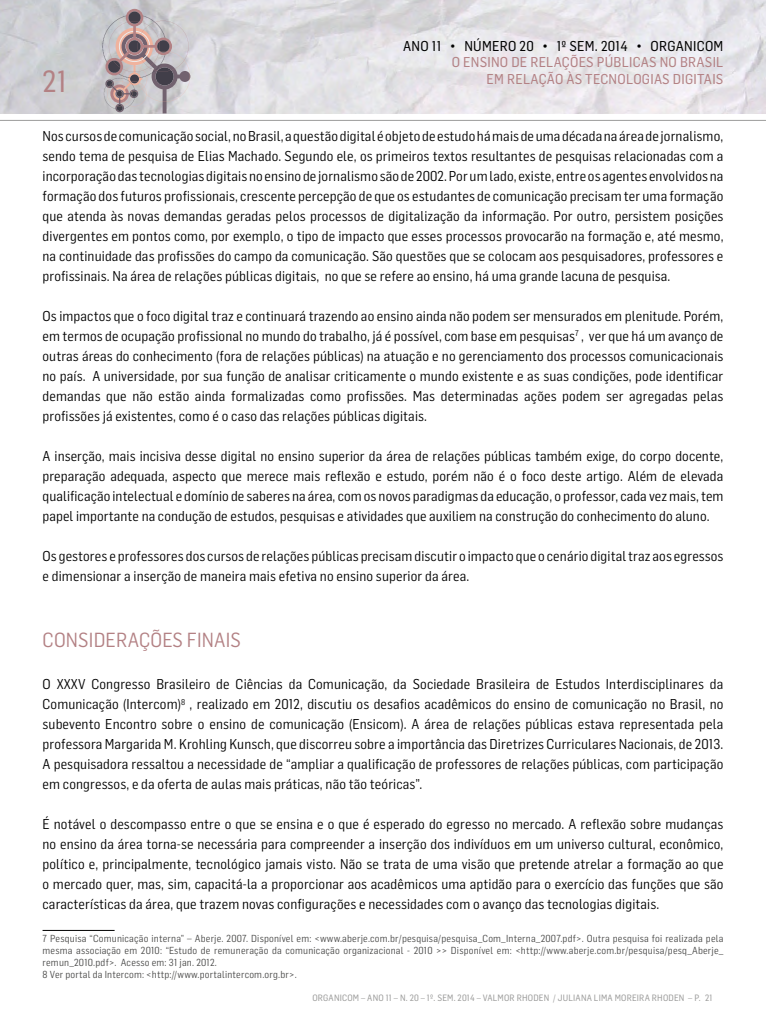
<style>
.page{position:relative;width:766px;height:1021px;background:#fff}
.page>*{position:absolute;margin:0;border:0;box-sizing:border-box;transform-origin:0 0}
.t1{font:30px "Flama Semicondensed Basic";color:#b38184}
.t2{font:20px "Flama Semicondensed";letter-spacing:.01em;color:#b38184}
.t3{font:14px/20px "Flama Semicondensed";letter-spacing:.01em;color:#000;text-align:justify}
.t4{font:14px/16.8px "Flama Semicondensed Basic";letter-spacing:.02em;color:#b38184;text-align:right}
.t5{font:14px "Flama Semicondensed Basic";letter-spacing:.02em;color:#000}
.t6{font:10px/12px "Flama Semicondensed";letter-spacing:.02em;color:#4a4a49}
.t7{font:9px "Flama Semicondensed Basic";letter-spacing:.02em;color:#9d9d9c}
</style>
<div class="page">
<img style="left:0;top:0;width:765px;height:113px">
<hr style="left:0;top:120px;width:765px;height:1px;background:#9d9d9c">
<svg style="left:102px;top:9px;width:88px;height:104px;background:#b4aaae"></svg>
<hr style="left:43px;top:929px;width:72px;height:1px;background:#000">
<p class="t5" style="left:403px;top:37px;width:321px">ANO 11 • NÚMERO 20 • 1º SEM. 2014 • ORGANICOM</p>
<p class="t4" style="left:451px;top:53px;width:273px">O ENSINO DE RELAÇÕES PÚBLICAS NO BRASIL<br>EM RELAÇÃO ÀS TECNOLOGIAS DIGITAIS</p>
<h1 class="t1" style="left:43px;top:62px;width:26px">21</h1>
<p class="t3" style="left:43px;top:125px;width:682px">Nos cursos de comunicação social, no Brasil, a questão digital é objeto de estudo há mais de uma década na área de jornalismo, sendo tema de pesquisa de Elias Machado. Segundo ele, os primeiros textos resultantes de pesquisas relacionadas com a incorporação das tecnologias digitais no ensino de jornalismo são de 2002. Por um lado, existe, entre os agentes envolvidos na formação dos futuros profissionais, crescente percepção de que os estudantes de comunicação precisam ter uma formação que atenda às novas demandas geradas pelos processos de digitalização da informação. Por outro, persistem posições divergentes em pontos como, por exemplo, o tipo de impacto que esses processos provocarão na formação e, até mesmo, na continuidade das profissões do campo da comunicação. São questões que se colocam aos pesquisadores, professores e profissinais. Na área de relações públicas digitais, no que se refere ao ensino, há uma grande lacuna de pesquisa.</p>
<p class="t3" style="left:43px;top:305px;width:682px">Os impactos que o foco digital traz e continuará trazendo ao ensino ainda não podem ser mensurados em plenitude. Porém, em termos de ocupação profissional no mundo do trabalho, já é possível, com base em pesquisas<sup>7</sup> , ver que há um avanço de outras áreas do conhecimento (fora de relações públicas) na atuação e no gerenciamento dos processos comunicacionais no país. A universidade, por sua função de analisar criticamente o mundo existente e as suas condições, pode identificar demandas que não estão ainda formalizadas como profissões. Mas determinadas ações podem ser agregadas pelas profissões já existentes, como é o caso das relações públicas digitais.</p>
<p class="t3" style="left:43px;top:445px;width:682px">A inserção, mais incisiva desse digital no ensino superior da área de relações públicas também exige, do corpo docente, preparação adequada, aspecto que merece mais reflexão e estudo, porém não é o foco deste artigo. Além de elevada qualificação intelectual e domínio de saberes na área, com os novos paradigmas da educação, o professor, cada vez mais, tem papel importante na condução de estudos, pesquisas e atividades que auxiliem na construção do conhecimento do aluno.</p>
<p class="t3" style="left:43px;top:545px;width:682px">Os gestores e professores dos cursos de relações públicas precisam discutir o impacto que o cenário digital traz aos egressos e dimensionar a inserção de maneira mais efetiva no ensino superior da área.</p>
<h2 class="t2" style="left:43px;top:627px;width:200px">CONSIDERAÇÕES FINAIS</h2>
<p class="t3" style="left:43px;top:673px;width:682px">O XXXV Congresso Brasileiro de Ciências da Comunicação, da Sociedade Brasileira de Estudos Interdisciplinares da Comunicação (Intercom)<sup>8</sup> , realizado em 2012, discutiu os desafios acadêmicos do ensino de comunicação no Brasil, no subevento Encontro sobre o ensino de comunicação (Ensicom). A área de relações públicas estava representada pela professora Margarida M. Krohling Kunsch, que discorreu sobre a importância das Diretrizes Curriculares Nacionais, de 2013.<br>A pesquisadora ressaltou a necessidade de “ampliar a qualificação de professores de relações públicas, com participação em congressos, e da oferta de aulas mais práticas, não tão teóricas”.</p>
<p class="t3" style="left:43px;top:813px;width:682px">É notável o descompasso entre o que se ensina e o que é esperado do egresso no mercado. A reflexão sobre mudanças no ensino da área torna-se necessária para compreender a inserção dos indivíduos em um universo cultural, econômico, político e, principalmente, tecnológico jamais visto. Não se trata de uma visão que pretende atrelar a formação ao que o mercado quer, mas, sim, capacitá-la a proporcionar aos acadêmicos uma aptidão para o exercício das funções que são características da área, que trazem novas configurações e necessidades com o avanço das tecnologias digitais.</p>
<p class="t6" style="left:43px;top:932px;width:682px">7 Pesquisa “Comunicação interna” – Aberje. 2007. Disponível em: &lt;www.aberje.com.br/pesquisa/pesquisa_Com_Interna_2007.pdf&gt;. Outra pesquisa foi realizada pela mesma associação em 2010: “Estudo de remuneração da comunicação organizacional - 2010 &gt;&gt; Disponível em: &lt;http://www.aberje.com.br/pesquisa/pesq_Aberje_ remun_2010.pdf&gt;. Acesso em: 31 jan. 2012.<br>8 Ver portal da Intercom: &lt;http://www.portalintercom.org.br&gt;.</p>
<p class="t7" style="left:312px;top:992px;width:401px">ORGANICOM – ANO 11 – N. 20 – 1º. SEM. 2014 – VALMOR RHODEN / JULIANA LIMA MOREIRA RHODEN – P. 21</p>
</div>
